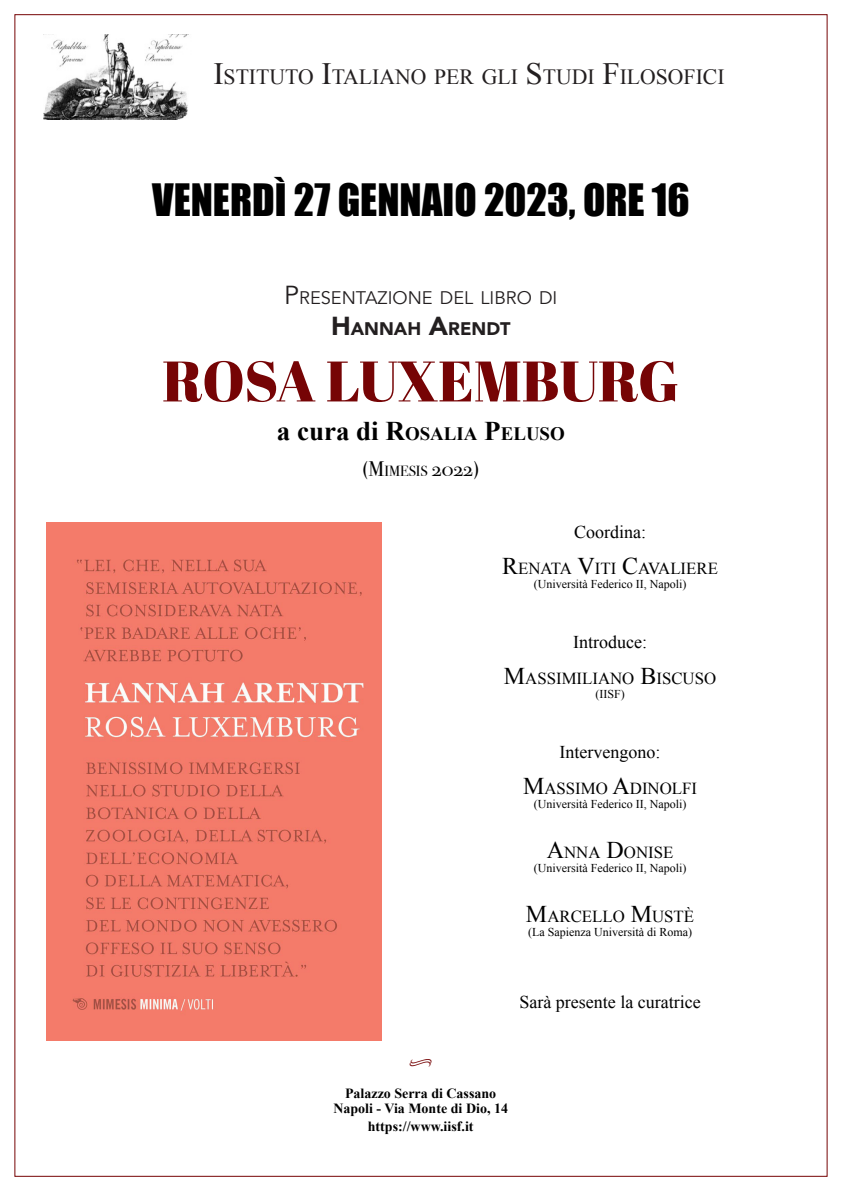
<style>
.page{position:relative;width:842px;height:1191px;background:#fff}
.page>*{position:absolute;margin:0;border:0;box-sizing:border-box;transform-origin:0 0}
.t1{font:57px "Abril Fatface";color:#760405}
.t2{font:41px "Impact";color:#000}
.t3{font:21.7px "Times New Roman";color:#231f20}
.t4{font:21px "Bodoni Svty Two OSITCTT";color:#000}
.t5{font:700 18.9px "Times New Roman";color:#000}
.t6{font:18.2px "Avenir";color:#231f20}
.t7{font:900 18.2px "Avenir";color:#231f20}
.t8{font:18px "Times New Roman";color:#000}
.t9{font:16.8px "Times New Roman";color:#000}
.t10{font:14.9px "Minion Pro";color:#760405}
.t11{font:700 14px "Times New Roman";color:#000}
.t12{font:12px "Times New Roman";color:#000}
.s1{font-size:31px}
.s2{font-size:26px}
.s3{font-size:27px}
.s4{font-size:14.7px}
.s5{font-size:24px}
</style>
<div class="page">
<img style="left:44px;top:34px;width:145px;height:86px">
<img style="left:47px;top:522px;width:334px;height:518px">
<p class="t3" style="left:213px;top:62px;width:512px"><span class="s1">I</span>STITUTO <span class="s1">I</span>TALIANO PER GLI <span class="s1">S</span> TUDI <span class="s1">F</span>ILOSOFICI</p>
<p class="t2" style="left:152px;top:168px;width:539px">VENERDÌ 27 GENNAIO 2023, ORE 16</p>
<p class="t6" style="left:284px;top:287px;width:275px"><span class="s2">P</span>RESENTAZIONE DEL LIBRO DI</p>
<p class="t7" style="left:331px;top:313px;width:181px"><span class="s2">H</span>ANNAH <span class="s2">A</span>RENDT</p>
<p class="t1" style="left:162px;top:341px;width:518px">ROSA LUXEMBURG</p>
<p class="t5" style="left:277px;top:421px;width:290px"><span class="s3">a cura di</span> <span class="s3">R</span>OSALIA <span class="s3">P</span>ELUSO</p>
<p class="t4" style="left:362px;top:457px;width:119px">(M<span class="s4">IMESIS</span> 2022)</p>
<p class="t8" style="left:574px;top:519px;width:73px">Coordina:</p>
<p class="t9" style="left:502px;top:557px;width:217px"><span class="s5">R</span>ENATA <span class="s5">V</span>ITI <span class="s5">C</span>AVALIERE</p>
<p class="t12" style="left:534px;top:575px;width:154px">(Università Federico II, Napoli)</p>
<p class="t8" style="left:573px;top:629px;width:75px">Introduce:</p>
<p class="t9" style="left:504px;top:667px;width:214px"><span class="s5">M</span>ASSIMILIANO <span class="s5">B</span>ISCUSO</p>
<p class="t12" style="left:595px;top:685px;width:31px">(IISF)</p>
<p class="t8" style="left:560px;top:739px;width:102px">Intervengono:</p>
<p class="t9" style="left:523px;top:777px;width:168px"><span class="s5">M</span>ASSIMO <span class="s5">A</span>DINOLFI</p>
<p class="t12" style="left:534px;top:795px;width:154px">(Università Federico II, Napoli)</p>
<p class="t9" style="left:547px;top:841px;width:128px"><span class="s5">A</span>NNA <span class="s5">D</span>ONISE</p>
<p class="t12" style="left:534px;top:859px;width:154px">(Università Federico II, Napoli)</p>
<p class="t9" style="left:526px;top:905px;width:170px"><span class="s5">M</span>ARCELLO <span class="s5">M</span>USTÈ</p>
<p class="t12" style="left:528px;top:923px;width:165px">(La Sapienza Università di Roma)</p>
<p class="t8" style="left:519px;top:989px;width:183px">Sarà presente la curatrice</p>
<p class="t10" style="left:409px;top:1050px;width:25px">•</p>
<p class="t11" style="left:345px;top:1083px;width:153px">Palazzo Serra di Cassano</p>
<p class="t11" style="left:333px;top:1098px;width:176px">Napoli - Via Monte di Dio, 14</p>
<p class="t11" style="left:368px;top:1116px;width:107px">https://www.iisf.it</p>
</div>
